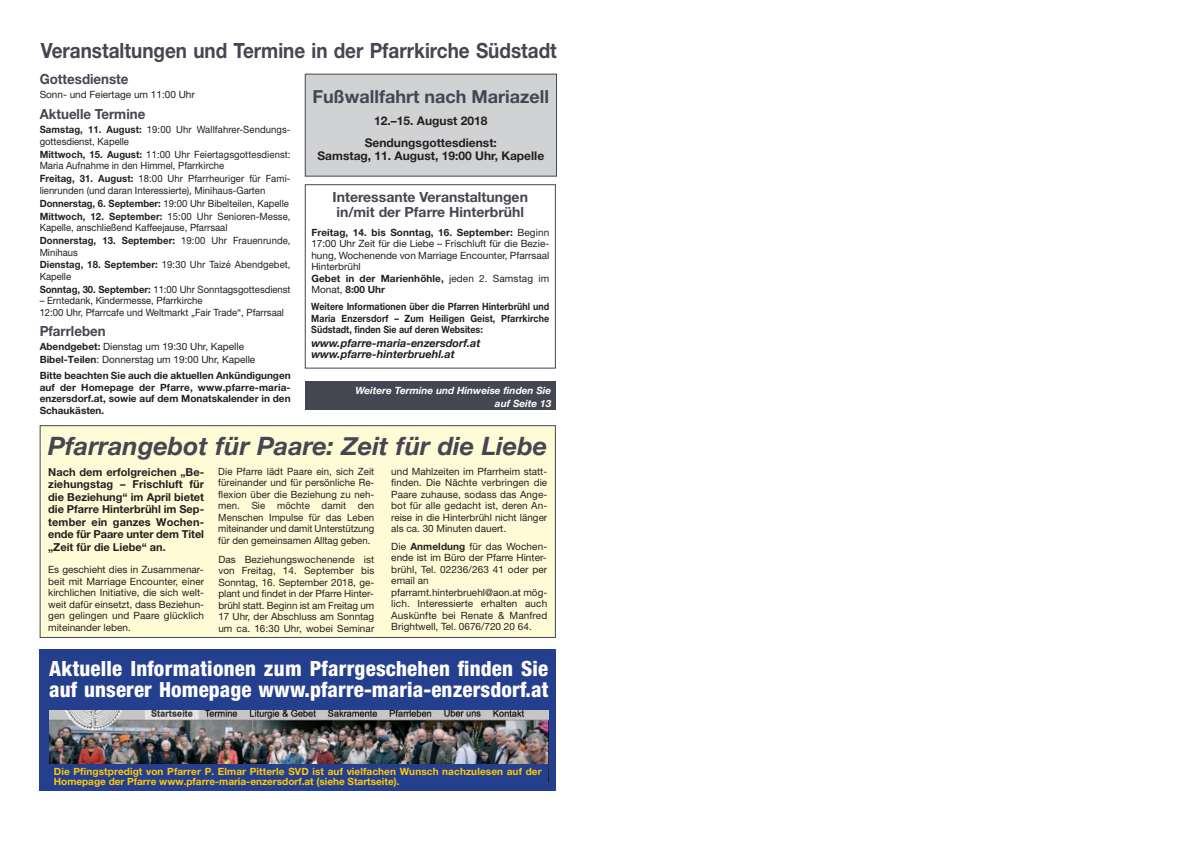
<style>
.page{position:relative;width:1191px;height:842px;background:#fff}
.page>*{position:absolute;margin:0;border:0;box-sizing:border-box;transform-origin:0 0}
.t1{font:italic 700 25.2px "Helvetica Neue";color:#444652}
.t2{font:800 condensed 21px/21px "Helvetica Neue";letter-spacing:.005em;color:#fff}
.t3{font:700 21px "Helvetica Neue";color:#444652;scale:.9 1}
.t4{font:700 18px "Helvetica Neue";color:#444652}
.t5{font:700 14px/15px "Helvetica Neue";color:#444652}
.t6{font:700 14px "Helvetica Neue";color:#444652;scale:.95 1}
.t7{font:700 12px/22px "Helvetica Neue";color:#231f20;text-align:center}
.t8{font:700 11px/12.5px "Helvetica Neue";color:#231f20;text-align:justify}
.t9{font:italic 700 11px/11px "Helvetica Neue";color:#231f20}
.t10{font:10px/11.5px "Helvetica Neue";color:#231f20;text-align:justify}
.t11{font:10px/11.5px "Helvetica Neue";color:#231f20;scale:.95 1}
.t12{font:10px/11.5px "Helvetica Neue";color:#231f20;text-align:justify;scale:.96 1}
.t13{font:700 10px/10px "Helvetica Neue";letter-spacing:.01em;color:#feca0a}
.t14{font:700 10px/11.5px "Helvetica Neue";color:#231f20;text-align:justify}
.t15{font:700 10px/11.5px "Helvetica Neue";color:#231f20;text-align:justify;scale:.89 1}
.t16{font:italic 700 10px/12.5px "Helvetica Neue";color:#fff;text-align:right}
.s1{font-weight:700}
</style>
<div class="page">
<div style="left:41px;top:426px;width:514px;height:211px;background:#fffbd6"></div>
<div style="left:40px;top:425px;width:516px;height:213px;border:1px solid #444652"></div>
<div style="left:40px;top:649px;width:516px;height:142px;background:#253f8f"></div>
<img style="left:49px;top:710px;width:499px;height:54px">
<div style="left:306px;top:75px;width:250px;height:101px;background:#d1d2d4"></div>
<div style="left:305px;top:74px;width:252px;height:103px;border:1px solid #444652"></div>
<div style="left:305px;top:382px;width:251px;height:28px;background:#444652"></div>
<div style="left:305px;top:184px;width:251px;height:185px;border:1px solid #444652"></div>
<h2 class="t3" style="left:41px;top:42px;width:575px">Veranstaltungen und Termine in der Pfarrkirche Südstadt</h2>
<h3 class="t6" style="left:40px;top:74px;width:95px">Gottesdienste</h3>
<p class="t10" style="left:40px;top:90px;width:157px">Sonn- und Feiertage um 11:00 Uhr</p>
<h3 class="t6" style="left:40px;top:109px;width:113px">Aktuelle Termine</h3>
<p class="t11" style="left:40px;top:125px;width:266px"><span class="s1">Samstag, 11. August:</span> 19:00 Uhr Wallfahrer-Sendungs&shy;gottesdienst, Kapelle</p>
<p class="t11" style="left:40px;top:150px;width:266px"><span class="s1">Mittwoch, 15. August:</span> 11:00 Uhr Feiertagsgottesdienst:<br>Maria Aufnahme in den Himmel, Pfarrkirche</p>
<p class="t11" style="left:40px;top:174px;width:266px"><span class="s1">Freitag, 31. August:</span> 18:00 Uhr Pfarrheuriger für Fami&shy;lienrunden (und daran Interessierte), Minihaus-Garten</p>
<p class="t11" style="left:40px;top:198px;width:266px;line-height:12.9px"><span class="s1">Donnerstag, 6. September:</span> 19:00 Uhr Bibelteilen, Kapelle<br><span class="s1">Mittwoch, 12. September:</span> 15:00 Uhr Senioren-Messe,</p>
<p class="t11" style="left:40px;top:222px;width:266px;line-height:12.9px">Kapelle, anschließend Kaffeejause, Pfarrsaal<br><span class="s1">Donnerstag, 13. September:</span> 19:00 Uhr Frauenrunde,</p>
<p class="t11" style="left:40px;top:246px;width:266px;line-height:12.9px">Minihaus<br><span class="s1">Dienstag, 18. September:</span> 19:30 Uhr Taizé Abendgebet,</p>
<p class="t11" style="left:40px;top:271px;width:266px;line-height:12.9px">Kapelle<br><span class="s1">Sonntag, 30. September:</span> 11:00 Uhr Sonntagsgottesdienst</p>
<p class="t11" style="left:40px;top:296px;width:259px">– Erntedank, Kindermesse, Pfarrkirche<br>12:00 Uhr, Pfarrcafe und Weltmarkt „Fair Trade“, Pfarrsaal</p>
<h3 class="t6" style="left:40px;top:326px;width:71px">Pfarrleben</h3>
<p class="t10" style="left:40px;top:341px;width:217px;line-height:12.9px"><span class="s1">Abendgebet:</span> Dienstag um 19:30 Uhr, Kapelle<br><span class="s1">Bibel-Teilen</span>: Donnerstag um 19:00 Uhr, Kapelle</p>
<p class="t14" style="left:40px;top:371px;width:252px">Bitte beachten Sie auch die aktuellen Ankündigungen auf der Homepage der Pfarre, www.pfarre-maria&shy;enzersdorf.at, sowie auf dem Monatskalender in den Schaukästen.</p>
<h3 class="t4" style="left:312px;top:90px;width:238px">Fußwallfahrt nach Mariazell</h3>
<p class="t7" style="left:365px;top:111px;width:134px">12.–15. August 2018<br>Sendungsgottesdienst:</p>
<p class="t7" style="left:317px;top:146px;width:228px">Samstag, 11. August, 19:00 Uhr, Kapelle</p>
<h3 class="t5" style="left:333px;top:191px;width:197px">Interessante Veranstaltungen in/mit der Pfarre Hinterbrühl</h3>
<p class="t10" style="left:311px;top:227px;width:239px;text-align:left"><span class="s1">Freitag, 14. bis Sonntag, 16. September:</span> Beginn 17:00 Uhr Zeit für die Liebe – Frischluft für die Bezie&shy;hung, Wochenende von Marriage Encounter, Pfarrsaal Hinterbrühl<br><span class="s1">Gebet in der Marienhöhle,</span> jeden 2. Samstag im Monat, <span class="s1">8:00 Uhr</span></p>
<p class="t15" style="left:311px;top:302px;width:269px">Weitere Informationen über die Pfarren Hinterbrühl und Maria Enzersdorf – Zum Heiligen Geist, Pfarrkirche Südstadt, finden Sie auf deren Websites:</p>
<p class="t9" style="left:311px;top:338px;width:171px">www.pfarre-maria-enzersdorf.at www.pfarre-hinterbruehl.at</p>
<p class="t16" style="left:355px;top:385px;width:197px">Weitere Termine und Hinweise finden Sie auf Seite 13</p>
<h1 class="t1" style="left:48px;top:430px;width:500px">Pfarrangebot für Paare: Zeit für die Liebe</h1>
<p class="t10" style="left:391px;top:467px;width:157px">und Mahlzeiten im Pfarrheim statt&shy;finden. Die Nächte verbringen die Paare zuhause, sodass das Ange&shy;bot für alle gedacht ist, deren An&shy;reise in die Hinterbrühl nicht länger als ca. 30 Minuten dauert.</p>
<p class="t10" style="left:391px;top:541px;width:157px;text-align:left">Die <span class="s1">Anmeldung</span> für das Wochen&shy;ende ist im Büro der Pfarre Hinter&shy;brühl, Tel. 02236/263 41 oder per email an pfarramt.hinterbruehl@aon.at mög&shy;lich. Interessierte erhalten auch<br>Auskünfte bei Renate &amp; Manfred<br>Brightwell, Tel. 0676/720 20 64.</p>
<p class="t12" style="left:218px;top:467px;width:164px">Die Pfarre lädt Paare ein, sich Zeit füreinander und für persönliche Re&shy;flexion über die Beziehung zu neh&shy;men. Sie möchte damit den Menschen Impulse für das Leben miteinander und damit Unterstützung für den gemeinsamen Alltag geben.</p>
<p class="t10" style="left:218px;top:554px;width:157px">Das Beziehungswochenende ist von Freitag, 14. September bis Sonntag, 16. September 2018, ge&shy;plant und findet in der Pfarre Hinter&shy;brühl statt. Beginn ist am Freitag um 17 Uhr, der Abschluss am Sonntag um ca. 16:30 Uhr, wobei Seminar</p>
<p class="t8" style="left:48px;top:466px;width:157px">Nach dem erfolgreichen „Be&shy;ziehungstag – Frischluft für die Beziehung“ im April bietet die Pfarre Hinterbrühl im Sep&shy;tember ein ganzes Wochen&shy;ende für Paare unter dem Titel „Zeit für die Liebe“ an.</p>
<p class="t10" style="left:48px;top:565px;width:157px">Es geschieht dies in Zusammenar&shy;beit mit Marriage Encounter, einer kirchlichen Initiative, die sich welt&shy;weit dafür einsetzt, dass Beziehun&shy;gen gelingen und Paare glücklich miteinander leben.</p>
<h2 class="t2" style="left:49px;top:659px;width:500px">Aktuelle Informationen zum Pfarrgeschehen finden Sie auf unserer Homepage www.pfarre-maria-enzersdorf.at</h2>
<p class="t13" style="left:54px;top:767px;width:489px">Die Pfingstpredigt von Pfarrer P. Elmar Pitterle SVD ist auf vielfachen Wunsch nachzulesen auf der<br>Homepage der Pfarre www.pfarre-maria-enzersdorf.at (siehe Startseite).</p>
</div>
